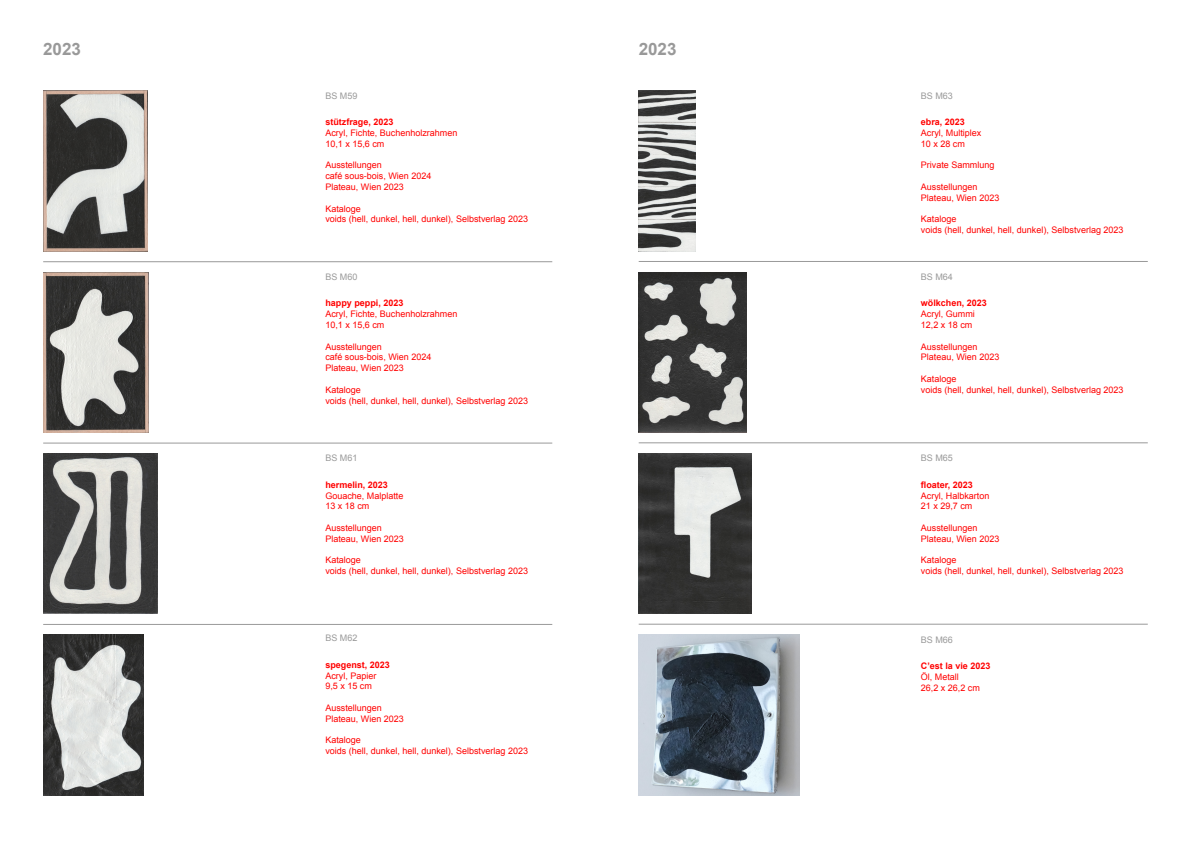
<style>
.page{position:relative;width:1191px;height:842px;background:#fff}
.page>*{position:absolute;margin:0;border:0;box-sizing:border-box;transform-origin:0 0}
.t1{font:700 17px "Arial";color:#999}
.t2{font:9px "Arial";color:#f00}
.t3{font:700 9px "Arial";color:#f00}
.t4{font:9px "Arial";color:#999}
</style>
<div class="page">
<img style="left:43px;top:91px;width:105px;height:160px">
<img style="left:43px;top:453px;width:115px;height:161px">
<img style="left:43px;top:272px;width:105px;height:160px">
<img style="left:43px;top:635px;width:101px;height:160px">
<img style="left:638px;top:272px;width:108px;height:160px">
<img style="left:638px;top:453px;width:114px;height:161px">
<img style="left:638px;top:91px;width:57px;height:160px">
<img style="left:638px;top:635px;width:161px;height:160px">
<hr style="left:638px;top:261px;width:509px;height:1px;background:#999">
<hr style="left:638px;top:443px;width:509px;height:1px;background:#999">
<hr style="left:638px;top:624px;width:509px;height:1px;background:#999">
<hr style="left:43px;top:262px;width:509px;height:1px;background:#999">
<hr style="left:43px;top:443px;width:509px;height:1px;background:#999">
<hr style="left:43px;top:624px;width:509px;height:1px;background:#999">
<p class="t1" style="left:43px;top:38px;width:39px">2023</p>
<p class="t4" style="left:325px;top:90px;width:34px">BS M59</p>
<p class="t3" style="left:325px;top:116px;width:70px">stützfrage, 2023</p>
<p class="t2" style="left:325px;top:127px;width:134px">Acryl, Fichte, Buchenholzrahmen</p>
<p class="t2" style="left:325px;top:138px;width:61px">10,1 x 15,6 cm</p>
<p class="t2" style="left:325px;top:159px;width:58px">Ausstellungen</p>
<p class="t2" style="left:325px;top:170px;width:108px">café sous-bois, Wien 2024</p>
<p class="t2" style="left:325px;top:181px;width:80px">Plateau, Wien 2023</p>
<p class="t2" style="left:325px;top:202px;width:37px">Kataloge</p>
<p class="t2" style="left:325px;top:213px;width:204px">voids (hell, dunkel, hell, dunkel), Selbstverlag 2023</p>
<p class="t4" style="left:325px;top:271px;width:34px">BS M60</p>
<p class="t3" style="left:325px;top:297px;width:80px">happy peppi, 2023</p>
<p class="t2" style="left:325px;top:308px;width:134px">Acryl, Fichte, Buchenholzrahmen</p>
<p class="t2" style="left:325px;top:319px;width:61px">10,1 x 15,6 cm</p>
<p class="t2" style="left:325px;top:341px;width:58px">Ausstellungen</p>
<p class="t2" style="left:325px;top:351px;width:108px">café sous-bois, Wien 2024</p>
<p class="t2" style="left:325px;top:362px;width:80px">Plateau, Wien 2023</p>
<p class="t2" style="left:325px;top:384px;width:37px">Kataloge</p>
<p class="t2" style="left:325px;top:395px;width:204px">voids (hell, dunkel, hell, dunkel), Selbstverlag 2023</p>
<p class="t4" style="left:325px;top:452px;width:34px">BS M61</p>
<p class="t3" style="left:325px;top:479px;width:64px">hermelin, 2023</p>
<p class="t2" style="left:325px;top:490px;width:80px">Gouache, Malplatte</p>
<p class="t2" style="left:325px;top:500px;width:46px">13 x 18 cm</p>
<p class="t2" style="left:325px;top:522px;width:58px">Ausstellungen</p>
<p class="t2" style="left:325px;top:533px;width:80px">Plateau, Wien 2023</p>
<p class="t2" style="left:325px;top:554px;width:37px">Kataloge</p>
<p class="t2" style="left:325px;top:565px;width:204px">voids (hell, dunkel, hell, dunkel), Selbstverlag 2023</p>
<p class="t4" style="left:325px;top:632px;width:34px">BS M62</p>
<p class="t3" style="left:325px;top:659px;width:66px">spegenst, 2023</p>
<p class="t2" style="left:325px;top:669px;width:53px">Acryl, Papier</p>
<p class="t2" style="left:325px;top:680px;width:48px">9,5 x 15 cm</p>
<p class="t2" style="left:325px;top:702px;width:58px">Ausstellungen</p>
<p class="t2" style="left:325px;top:713px;width:80px">Plateau, Wien 2023</p>
<p class="t2" style="left:325px;top:734px;width:37px">Kataloge</p>
<p class="t2" style="left:325px;top:745px;width:204px">voids (hell, dunkel, hell, dunkel), Selbstverlag 2023</p>
<p class="t1" style="left:638px;top:38px;width:39px">2023</p>
<p class="t4" style="left:921px;top:90px;width:34px">BS M63</p>
<p class="t3" style="left:921px;top:116px;width:46px">ebra, 2023</p>
<p class="t2" style="left:921px;top:127px;width:62px">Acryl, Multiplex</p>
<p class="t2" style="left:921px;top:138px;width:46px">10 x 28 cm</p>
<p class="t2" style="left:921px;top:159px;width:75px">Private Sammlung</p>
<p class="t2" style="left:921px;top:181px;width:58px">Ausstellungen</p>
<p class="t2" style="left:921px;top:192px;width:80px">Plateau, Wien 2023</p>
<p class="t2" style="left:921px;top:213px;width:37px">Kataloge</p>
<p class="t2" style="left:921px;top:224px;width:204px">voids (hell, dunkel, hell, dunkel), Selbstverlag 2023</p>
<p class="t4" style="left:921px;top:271px;width:34px">BS M64</p>
<p class="t3" style="left:921px;top:297px;width:68px">wölkchen, 2023</p>
<p class="t2" style="left:921px;top:308px;width:55px">Acryl, Gummi</p>
<p class="t2" style="left:921px;top:319px;width:53px">12,2 x 18 cm</p>
<p class="t2" style="left:921px;top:341px;width:58px">Ausstellungen</p>
<p class="t2" style="left:921px;top:351px;width:80px">Plateau, Wien 2023</p>
<p class="t2" style="left:921px;top:373px;width:37px">Kataloge</p>
<p class="t2" style="left:921px;top:384px;width:204px">voids (hell, dunkel, hell, dunkel), Selbstverlag 2023</p>
<p class="t4" style="left:921px;top:452px;width:34px">BS M65</p>
<p class="t3" style="left:921px;top:479px;width:54px">floater, 2023</p>
<p class="t2" style="left:921px;top:490px;width:70px">Acryl, Halbkarton</p>
<p class="t2" style="left:921px;top:500px;width:53px">21 x 29,7 cm</p>
<p class="t2" style="left:921px;top:522px;width:58px">Ausstellungen</p>
<p class="t2" style="left:921px;top:533px;width:80px">Plateau, Wien 2023</p>
<p class="t2" style="left:921px;top:554px;width:37px">Kataloge</p>
<p class="t2" style="left:921px;top:565px;width:204px">voids (hell, dunkel, hell, dunkel), Selbstverlag 2023</p>
<p class="t4" style="left:921px;top:634px;width:34px">BS M66</p>
<p class="t3" style="left:921px;top:660px;width:71px">C’est la vie 2023</p>
<p class="t2" style="left:921px;top:671px;width:40px">Öl, Metall</p>
<p class="t2" style="left:921px;top:682px;width:61px">26,2 x 26,2 cm</p>
</div>
